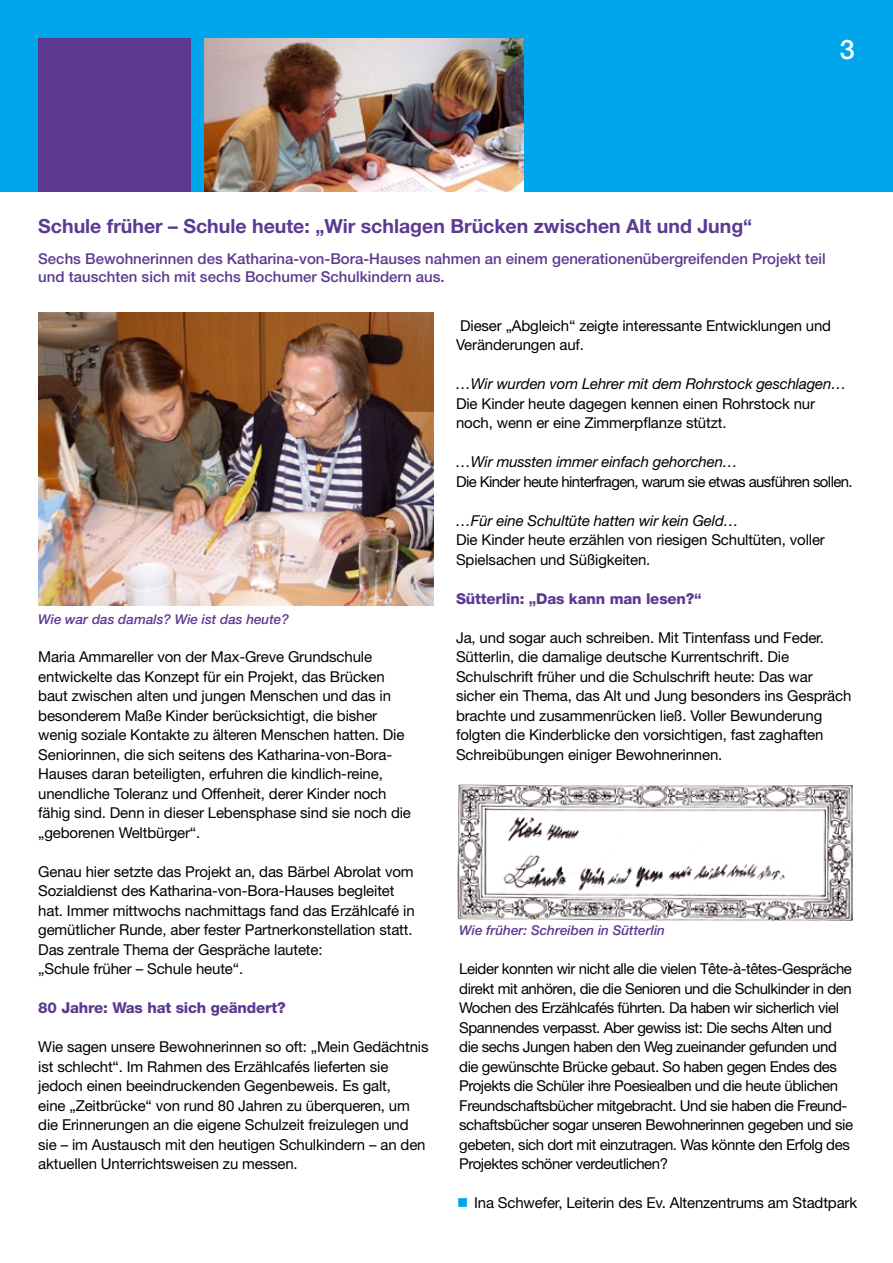
<style>
.page{position:relative;width:893px;height:1263px;background:#fff}
.page>*{position:absolute;margin:0;border:0;box-sizing:border-box;transform-origin:0 0}
.t1{font:500 27px "Helvetica Neue";color:#fff}
.t2{font:700 19.5px "Helvetica Neue";color:#5c3a92}
.t3{font:15px/19.5px "Helvetica Neue";letter-spacing:-.01em;color:#000}
.t4{font:15px/19.5px "Helvetica Neue";letter-spacing:-.03em;color:#000}
.t5{font:500 15px/18px "Helvetica Neue";color:#5c3a92}
.t6{font:italic 15px "Helvetica Neue";letter-spacing:-.01em;color:#000}
.t7{font:15px "Helvetica Neue";letter-spacing:-.04em;color:#000}
.t8{font:800 15px "Helvetica Neue";letter-spacing:-.01em;color:#5c3a92}
.t9{font:italic 500 13.5px "Helvetica Neue";color:#5c3a92}
.s1{color:#00a6eb}
</style>
<div class="page">
<div style="left:0;top:0;width:893px;height:191px;background:#00a6eb"></div>
<div style="left:38px;top:38px;width:153px;height:153px;background:#5c3a92"></div>
<img style="left:457px;top:784px;width:395px;height:136px">
<img style="left:38px;top:313px;width:396px;height:293px">
<img style="left:204px;top:38px;width:319px;height:153px">
<h1 class="t1" style="left:840px;top:34px;width:17px">3</h1>
<h2 class="t2" style="left:38px;top:214px;width:715px">Schule früher – Schule heute: „Wir schlagen Brücken zwischen Alt und Jung“</h2>
<p class="t5" style="left:38px;top:250px;width:789px">Sechs Bewohnerinnen des Katharina-von-Bora-Hauses nahmen an einem generationenübergreifenden Projekt teil und tauschten sich mit sechs Bochumer Schulkindern aus.</p>
<p class="t9" style="left:38px;top:611px;width:252px">Wie war das damals? Wie ist das heute?</p>
<p class="t3" style="left:38px;top:647px;width:374px">Maria Ammareller von der Max-Greve Grundschule entwickelte das Konzept für ein Projekt, das Brücken baut zwischen alten und jungen Menschen und das in besonderem Maße Kinder berücksichtigt, die bisher wenig soziale Kontakte zu älteren Menschen hatten. Die Seniorinnen, die sich seitens des Katharina-von-Bora-Hauses daran beteiligten, erfuhren die kindlich-reine, unendliche Toleranz und Offenheit, derer Kinder noch fähig sind. Denn in dieser Lebensphase sind sie noch die „geborenen Weltbürger“.</p>
<p class="t3" style="left:38px;top:861px;width:378px">Genau hier setzte das Projekt an, das Bärbel Abrolat vom Sozialdienst des Katharina-von-Bora-Hauses begleitet hat. Immer mittwochs nachmittags fand das Erzählcafé in gemütlicher Runde, aber fester Partnerkonstellation statt.<br>Das zentrale Thema der Gespräche lautete:<br>„Schule früher – Schule heute“.</p>
<p class="t8" style="left:38px;top:999px;width:249px">80 Jahre: Was hat sich geändert?</p>
<p class="t3" style="left:38px;top:1037px;width:392px">Wie sagen unsere Bewohnerinnen so oft: „Mein Gedächtnis ist schlecht“. Im Rahmen des Erzählcafés lieferten sie jedoch einen beeindruckenden Gegenbeweis. Es galt,<br>eine „Zeitbrücke“ von rund 80 Jahren zu überqueren, um die Erinnerungen an die eigene Schulzeit freizulegen und sie – im Austausch mit den heutigen Schulkindern – an den aktuellen Unterrichtsweisen zu messen.</p>
<p class="t3" style="left:456px;top:315px;width:377px">Dieser „Abgleich“ zeigte interessante Entwicklungen und<br>Veränderungen auf.</p>
<p class="t6" style="left:456px;top:375px;width:392px">…Wir wurden vom Lehrer mit dem Rohrstock geschlagen…</p>
<p class="t3" style="left:456px;top:393px;width:360px">Die Kinder heute dagegen kennen einen Rohrstock nur noch, wenn er eine Zimmerpflanze stützt.</p>
<p class="t6" style="left:456px;top:453px;width:283px">…Wir mussten immer einfach gehorchen…</p>
<p class="t7" style="left:456px;top:472px;width:398px">Die Kinder heute hinterfragen, warum sie etwas ausführen sollen.</p>
<p class="t6" style="left:456px;top:511px;width:284px">…Für eine Schultüte hatten wir kein Geld…</p>
<p class="t3" style="left:456px;top:530px;width:370px">Die Kinder heute erzählen von riesigen Schultüten, voller<br>Spielsachen und Süßigkeiten.</p>
<p class="t8" style="left:456px;top:590px;width:247px">Sütterlin: „Das kann man lesen?“</p>
<p class="t3" style="left:456px;top:627px;width:397px">Ja, und sogar auch schreiben. Mit Tintenfass und Feder.<br>Sütterlin, die damalige deutsche Kurrentschrift. Die Schulschrift früher und die Schulschrift heute: Das war sicher ein Thema, das Alt und Jung besonders ins Gespräch brachte und zusammenrücken ließ. Voller Bewunderung folgten die Kinderblicke den vorsichtigen, fast zaghaften Schreibübungen einiger Bewohnerinnen.</p>
<p class="t9" style="left:459px;top:922px;width:207px">Wie früher: Schreiben in Sütterlin</p>
<p class="t4" style="left:459px;top:959px;width:395px">Leider konnten wir nicht alle die vielen Tête-à-têtes-Gespräche direkt mit anhören, die die Senioren und die Schulkinder in den Wochen des Erzählcafés führten. Da haben wir sicherlich viel Spannendes verpasst. Aber gewiss ist: Die sechs Alten und die sechs Jungen haben den Weg zueinander gefunden und die gewünschte Brücke gebaut. So haben gegen Endes des Projekts die Schüler ihre Poesiealben und die heute üblichen Freundschaftsbücher mitgebracht. Und sie haben die Freund&shy;schaftsbücher sogar unseren Bewohnerinnen gegeben und sie gebeten, sich dort mit einzutragen. Was könnte den Erfolg des Projektes schöner verdeutlichen?</p>
<p class="t3" style="left:457px;top:1193px;width:402px"><span class="s1">■</span> Ina Schwefer, Leiterin des Ev. Altenzentrums am Stadtpark</p>
</div>
